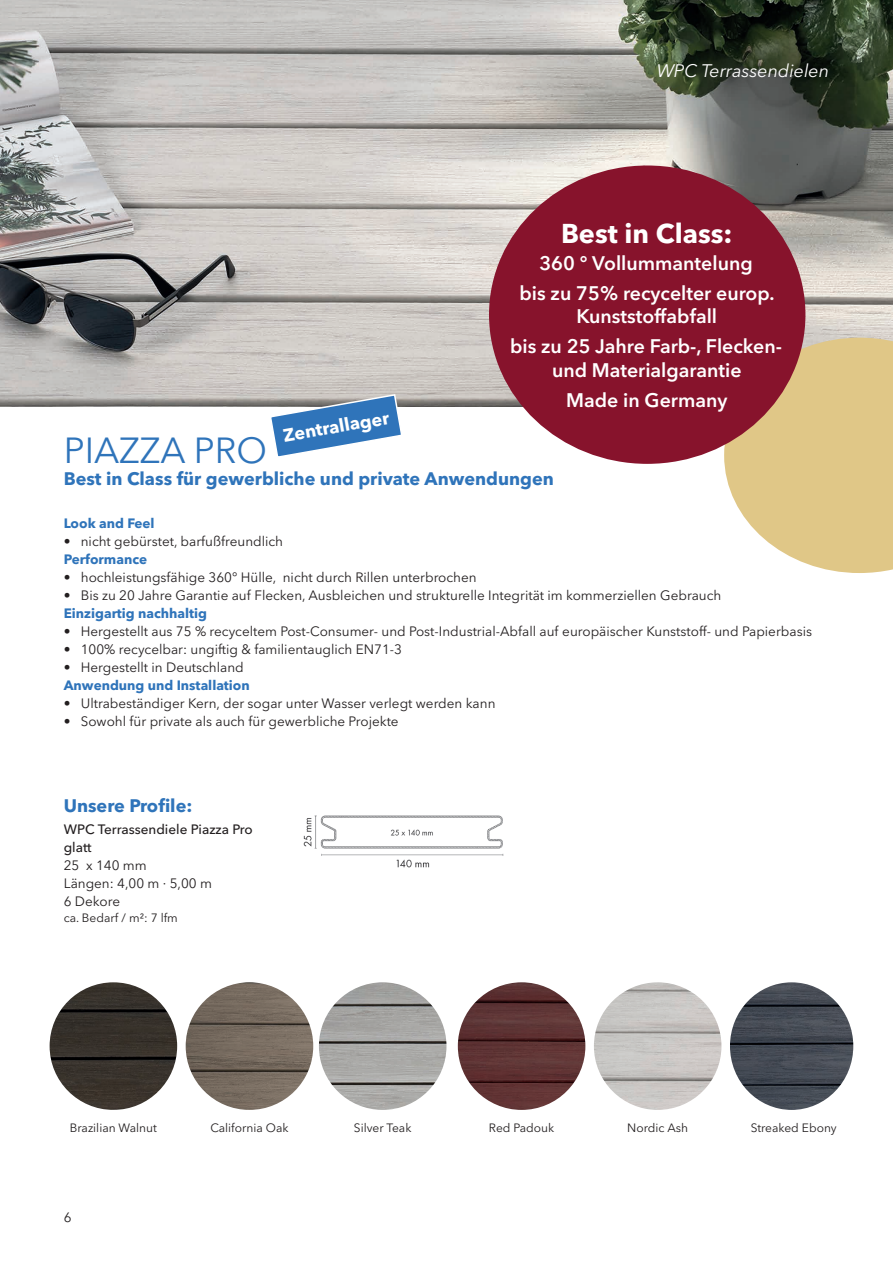
<style>
.page{position:relative;width:893px;height:1263px;background:#fff}
.page>*{position:absolute;margin:0;border:0;box-sizing:border-box;transform-origin:0 0}
.t1{font:36px "Avenir Next LT Pro";color:#2f74ba}
.t2{font:700 27px "Avenir Next LT Pro";color:#fff}
.t3{font:600 19.5px/30px "Avenir Next LT Pro";color:#fff;text-align:center}
.t4{font:700 18px "Avenir Next LT Pro";color:#2f74ba}
.t5{font:italic 18px "Avenir Next LT Pro";color:#fff}
.t6{font:700 18px "Avenir Next LT Pro";color:#fff}
.t7{font:13.5px/18px "Avenir Next LT Pro";color:#231f20}
.t8{font:700 13.5px "Avenir Next LT Pro";color:#2f74ba}
.t9{font:500 13.5px/18px "Avenir Next LT Pro";color:#231f20}
.t10{font:12px "Avenir Next LT Pro";color:#231f20}
</style>
<div class="page">
<img style="left:0;top:0;width:893px;height:406px">
<img style="left:50px;top:982px;width:127px;height:128px;border-radius:64px">
<img style="left:594px;top:982px;width:127px;height:128px;border-radius:64px">
<img style="left:319px;top:982px;width:127px;height:128px;border-radius:64px">
<img style="left:730px;top:982px;width:123px;height:128px">
<img style="left:458px;top:982px;width:127px;height:128px;border-radius:64px">
<img style="left:186px;top:982px;width:127px;height:128px;border-radius:64px">
<img style="left:303px;top:815px;width:201px;height:53px">
<svg style="left:724px;top:338px;width:169px;height:235px;background:#e2cc93"></svg>
<div style="left:489px;top:165px;width:316px;height:299px;background:#87132c;border-radius:50%"></div>
<svg style="left:269px;top:393px;width:134px;height:64px"></svg>
<h3 class="t5" style="left:657px;top:60px;width:174px">WPC Terrassendielen</h3>
<h2 class="t2" style="left:561px;top:217px;width:173px">Best in Class:</h2>
<h3 class="t3" style="left:519px;top:248px;width:257px">360 ° Vollummantelung<br>bis zu 75% recycelter europ.</h3>
<h3 class="t3" style="left:510px;top:301px;width:273px">Kunststoffabfall<br>bis zu 25 Jahre Farb-, Flecken-</h3>
<h3 class="t3" style="left:552px;top:355px;width:191px">und Materialgarantie<br>Made in Germany</h3>
<h3 class="t6" style="left:281px;top:425px;width:109px;rotate:-10deg">Zentrallager</h3>
<h1 class="t1" style="left:64px;top:429px;width:205px">PIAZZA PRO</h1>
<h3 class="t4" style="left:64px;top:468px;width:492px">Best in Class für gewerbliche und private Anwendungen</h3>
<p class="t8" style="left:64px;top:515px;width:92px">Look and Feel</p>
<p class="t7" style="left:64px;top:532px;width:221px">• nicht gebürstet, barfußfreundlich</p>
<p class="t8" style="left:64px;top:551px;width:85px">Performance</p>
<p class="t7" style="left:64px;top:568px;width:414px">• hochleistungsfähige 360° Hülle, nicht durch Rillen unterbrochen</p>
<p class="t7" style="left:64px;top:586px;width:659px">• Bis zu 20 Jahre Garantie auf Flecken, Ausbleichen und strukturelle Integrität im kommerziellen Gebrauch</p>
<p class="t8" style="left:64px;top:605px;width:145px">Einzigartig nachhaltig</p>
<p class="t7" style="left:64px;top:622px;width:750px">• Hergestellt aus 75 % recyceltem Post-Consumer- und Post-Industrial-Abfall auf europäischer Kunststoff- und Papierbasis</p>
<p class="t7" style="left:64px;top:640px;width:340px">• 100% recycelbar: ungiftig &amp; familientauglich EN71-3</p>
<p class="t7" style="left:64px;top:658px;width:182px">• Hergestellt in Deutschland</p>
<p class="t8" style="left:64px;top:677px;width:187px">Anwendung und Installation</p>
<p class="t7" style="left:64px;top:694px;width:433px">• Ultrabeständiger Kern, der sogar unter Wasser verlegt werden kann</p>
<p class="t7" style="left:64px;top:712px;width:336px">• Sowohl für private als auch für gewerbliche Projekte</p>
<h3 class="t4" style="left:64px;top:795px;width:130px">Unsere Profile:</h3>
<p class="t9" style="left:64px;top:820px;width:190px">WPC Terrassendiele Piazza Pro glatt</p>
<p class="t7" style="left:64px;top:856px;width:150px">25 x 140 mm<br>Längen: 4,00 m · 5,00 m<br>6 Dekore</p>
<p class="t10" style="left:64px;top:911px;width:116px">ca. Bedarf / m²: 7 lfm</p>
<p class="t10" style="left:70px;top:1120px;width:89px">Brazilian Walnut</p>
<p class="t10" style="left:210px;top:1120px;width:80px">California Oak</p>
<p class="t10" style="left:354px;top:1120px;width:59px">Silver Teak</p>
<p class="t10" style="left:489px;top:1120px;width:67px">Red Padouk</p>
<p class="t10" style="left:627px;top:1120px;width:62px">Nordic Ash</p>
<p class="t10" style="left:751px;top:1120px;width:88px">Streaked Ebony</p>
<p class="t7" style="left:64px;top:1208px;width:9px">6</p>
</div>
